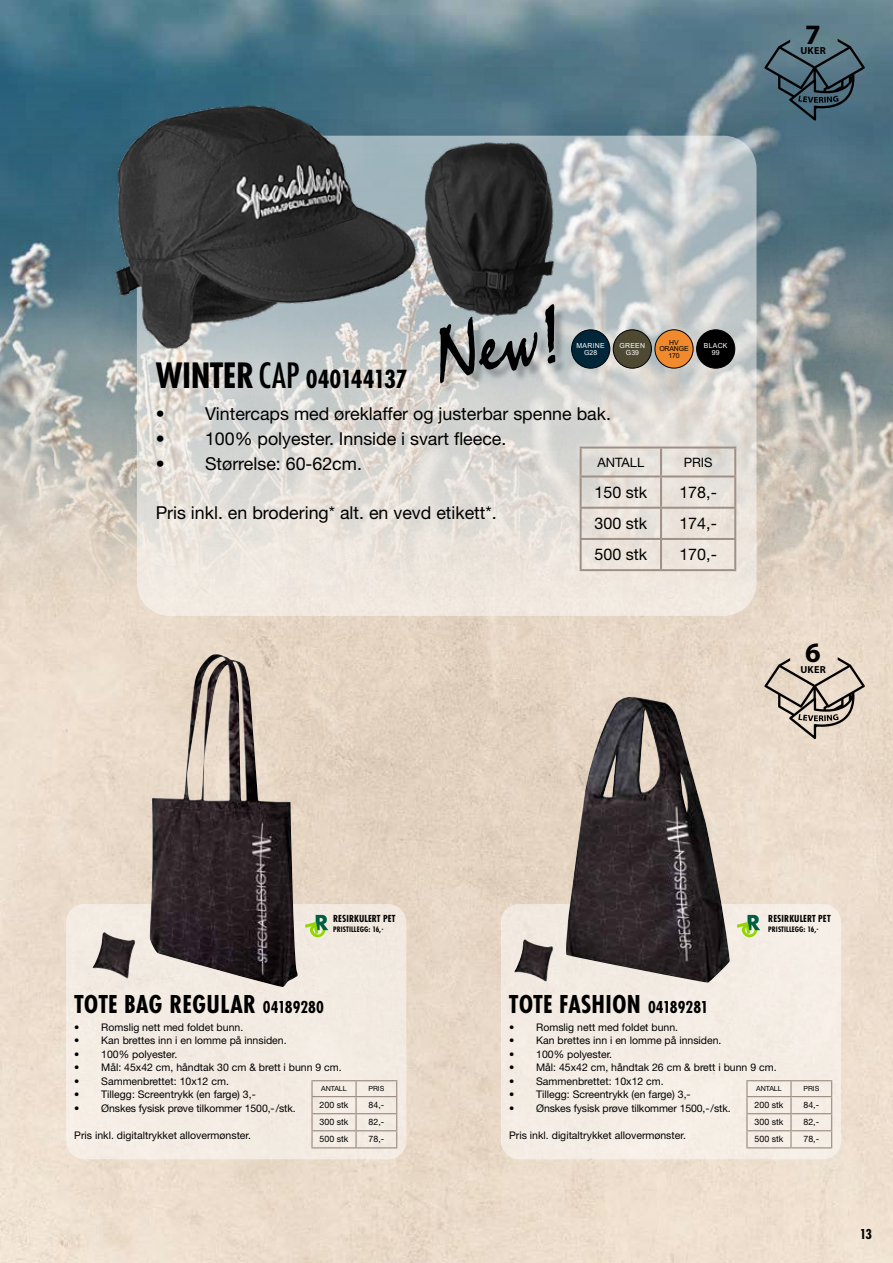
<style>
.page{position:relative;width:893px;height:1263px;background:#fff}
.page>*{position:absolute;margin:0;border:0;box-sizing:border-box;transform-origin:0 0}
.t1{font:82.2px "Mistral";color:#000}
.t2{font:700 28.2px "Myriad Pro";color:#000}
.t3{font:700 27.45px "Futura PT Cond";letter-spacing:-.02em;color:#000}
.t4{font:700 27px "Futura PT Cond";letter-spacing:.01em;color:#000}
.t5{font:17.85px "Helvetica Neue LT Std";color:#000}
.t6{font:16.05px "Helvetica Neue LT Std";color:#000}
.t7{font:700 15px "Futura PT Cond";color:#000}
.t8{font:12.9px "Helvetica Neue LT Std";color:#000}
.t9{font:700 10.65px "Futura PT Cond";letter-spacing:.01em;color:#000}
.t10{font:10.5px "Helvetica Neue LT Std";color:#000}
.t11{font:700 10.2px "Myriad Pro";letter-spacing:.02em;color:#000}
.t12{font:8.85px "Helvetica Neue LT Std";color:#000}
.t13{font:700 8.25px "Futura PT Cond";letter-spacing:.01em;color:#000}
.t14{font:7.05px "Helvetica Neue LT Std";color:#000}
.t15{font:6.9px/6.9px "Arial";letter-spacing:.035em;color:#fff;text-align:center}
.t16{font:6.9px/6.9px "Arial";letter-spacing:-.02em;color:#000;text-align:center}
.s1{font-size:38.4px}
.s2{font-weight:500;font-size:38.4px}
.s3{font-size:18px}
</style>
<div class="page">
<img style="left:0;top:597px;width:893px;height:666px">
<img style="left:0;top:0;width:893px;height:597px">
<svg style="left:764px;top:657px;width:101px;height:82px;background:#c3b6a8"></svg>
<div style="left:66px;top:904px;width:340px;height:255px;background:#f3ebe3;border-radius:18px"></div>
<img style="left:149px;top:654px;width:149px;height:333px">
<img style="left:92px;top:932px;width:44px;height:47px">
<hr style="left:311px;top:1080px;width:45px;height:1px;background:#9f9085">
<hr style="left:356px;top:1080px;width:41px;height:1px;background:#9f9085">
<hr style="left:311px;top:1096px;width:45px;height:1px;background:#9f9085">
<hr style="left:356px;top:1096px;width:41px;height:1px;background:#9f9085">
<hr style="left:311px;top:1113px;width:45px;height:1px;background:#9f9085">
<hr style="left:356px;top:1113px;width:41px;height:1px;background:#9f9085">
<hr style="left:311px;top:1130px;width:45px;height:1px;background:#9f9085">
<svg style="left:311px;top:1081px;width:2px;height:66px"></svg>
<hr style="left:356px;top:1130px;width:41px;height:1px;background:#9f9085">
<svg style="left:355px;top:1081px;width:2px;height:66px"></svg>
<svg style="left:396px;top:1081px;width:1px;height:66px"></svg>
<hr style="left:311px;top:1147px;width:45px;height:1px;background:#9f9085">
<hr style="left:356px;top:1147px;width:41px;height:1px;background:#9f9085">
<div style="left:501px;top:904px;width:340px;height:255px;background:#f4ede5;border-radius:18px"></div>
<img style="left:514px;top:939px;width:40px;height:43px">
<img style="left:564px;top:697px;width:166px;height:286px">
<hr style="left:746px;top:1080px;width:45px;height:1px;background:#9f9085">
<hr style="left:791px;top:1080px;width:41px;height:1px;background:#9f9085">
<hr style="left:746px;top:1096px;width:45px;height:1px;background:#9f9085">
<hr style="left:791px;top:1096px;width:41px;height:1px;background:#9f9085">
<hr style="left:746px;top:1113px;width:45px;height:1px;background:#9f9085">
<hr style="left:791px;top:1113px;width:41px;height:1px;background:#9f9085">
<hr style="left:746px;top:1130px;width:45px;height:1px;background:#9f9085">
<svg style="left:746px;top:1081px;width:2px;height:66px"></svg>
<hr style="left:791px;top:1130px;width:41px;height:1px;background:#9f9085">
<svg style="left:790px;top:1081px;width:2px;height:66px"></svg>
<svg style="left:831px;top:1081px;width:1px;height:66px"></svg>
<hr style="left:746px;top:1147px;width:45px;height:1px;background:#9f9085">
<hr style="left:791px;top:1147px;width:41px;height:1px;background:#9f9085">
<svg style="left:764px;top:39px;width:101px;height:82px;background:#486471"></svg>
<svg style="left:137px;top:136px;width:619px;height:480px;background:#dcdad6"></svg>
<div style="left:442px;top:306px;width:125px;height:89px;background:#000;opacity:.25"></div>
<hr style="left:580px;top:446px;width:81px;height:2px;background:#9f9085">
<hr style="left:580px;top:448px;width:2px;height:27px;background:#9f9085">
<hr style="left:661px;top:446px;width:75px;height:2px;background:#9f9085">
<hr style="left:660px;top:448px;width:2px;height:27px;background:#9f9085">
<hr style="left:734px;top:448px;width:2px;height:27px;background:#9f9085">
<hr style="left:580px;top:475px;width:81px;height:2px;background:#9f9085">
<hr style="left:580px;top:477px;width:2px;height:30px;background:#9f9085">
<hr style="left:661px;top:475px;width:75px;height:2px;background:#9f9085">
<hr style="left:660px;top:477px;width:2px;height:30px;background:#9f9085">
<hr style="left:734px;top:477px;width:2px;height:30px;background:#9f9085">
<hr style="left:580px;top:507px;width:81px;height:2px;background:#9f9085">
<hr style="left:580px;top:509px;width:2px;height:29px;background:#9f9085">
<hr style="left:661px;top:507px;width:75px;height:2px;background:#9f9085">
<hr style="left:660px;top:509px;width:2px;height:29px;background:#9f9085">
<hr style="left:734px;top:509px;width:2px;height:29px;background:#9f9085">
<hr style="left:580px;top:538px;width:81px;height:2px;background:#9f9085">
<hr style="left:580px;top:540px;width:2px;height:29px;background:#9f9085">
<hr style="left:661px;top:538px;width:75px;height:2px;background:#9f9085">
<hr style="left:660px;top:540px;width:2px;height:29px;background:#9f9085">
<hr style="left:734px;top:540px;width:2px;height:29px;background:#9f9085">
<hr style="left:580px;top:569px;width:81px;height:2px;background:#9f9085">
<hr style="left:661px;top:569px;width:75px;height:2px;background:#9f9085">
<div style="left:572px;top:330px;width:38px;height:38px;background:#00263a;border-radius:50%"></div>
<div style="left:571px;top:330px;width:39px;height:38px;border:1px solid #000;border-radius:50%"></div>
<div style="left:613px;top:330px;width:38px;height:38px;background:#4e4933;border-radius:50%"></div>
<div style="left:613px;top:330px;width:39px;height:38px;border:1px solid #000;border-radius:50%"></div>
<div style="left:655px;top:330px;width:38px;height:38px;background:#f18a2d;border-radius:50%"></div>
<div style="left:655px;top:329px;width:38px;height:39px;border:1px solid #000;border-radius:50%"></div>
<div style="left:697px;top:330px;width:38px;height:38px;background:#000;border-radius:50%"></div>
<div style="left:696px;top:330px;width:39px;height:38px;border:1px solid #000;border-radius:50%"></div>
<img style="left:102px;top:78px;width:318px;height:274px">
<img style="left:412px;top:127px;width:157px;height:205px">
<svg style="left:302px;top:839px;width:26px;height:99px"></svg>
<svg style="left:734px;top:839px;width:26px;height:99px"></svg>
<h2 class="t2" style="left:805px;top:16px;width:17px">7</h2>
<p class="t11" style="left:800px;top:44px;width:27px">UKER</p>
<h1 class="t1" style="left:428px;top:306px;width:130px;rotate:-9deg">New!</h1>
<p class="t15" style="left:577px;top:342px;width:30px">MARINE<br>G28</p>
<p class="t15" style="left:620px;top:342px;width:27px">GREEN<br>G39</p>
<p class="t16" style="left:659px;top:339px;width:31px">HV<br>ORANGE<br>170</p>
<p class="t15" style="left:704px;top:342px;width:25px">BLACK<br>99</p>
<h3 class="t3" style="left:156px;top:363px;width:253px"><span class="s1">WINTER</span><span class="s2">CAP</span> 040144137</h3>
<h3 class="t5" style="left:156px;top:403px;width:457px">• Vintercaps med øreklaffer og justerbar spenne bak.</h3>
<h3 class="t5" style="left:156px;top:428px;width:352px">• 100% polyester. Innside i svart fleece.</h3>
<h3 class="t5" style="left:156px;top:453px;width:208px">• Størrelse: 60-62cm.</h3>
<h3 class="t5" style="left:156px;top:502px;width:342px">Pris inkl. en brodering* alt. en vevd etikett*.</h3>
<p class="t8" style="left:597px;top:454px;width:48px">ANTALL</p>
<p class="t8" style="left:684px;top:454px;width:30px">PRIS</p>
<h3 class="t6" style="left:594px;top:483px;width:54px">150 stk</h3>
<h3 class="t6" style="left:679px;top:483px;width:39px">178,-</h3>
<h3 class="t6" style="left:594px;top:514px;width:54px">300 stk</h3>
<h3 class="t6" style="left:679px;top:514px;width:39px">174,-</h3>
<h3 class="t6" style="left:594px;top:545px;width:54px">500 stk</h3>
<h3 class="t6" style="left:679px;top:545px;width:39px">170,-</h3>
<h2 class="t2" style="left:805px;top:634px;width:17px">6</h2>
<p class="t11" style="left:800px;top:662px;width:27px">UKER</p>
<p class="t9" style="left:333px;top:913px;width:64px">RESIRKULERT PET</p>
<p class="t13" style="left:333px;top:924px;width:52px">PRISTILLEGG: 16,-</p>
<h3 class="t4" style="left:74px;top:988px;width:251px">TOTE BAG REGULAR <span class="s3">04189280</span></h3>
<p class="t10" style="left:74px;top:1021px;width:170px">• Romslig nett med foldet bunn.</p>
<p class="t10" style="left:74px;top:1034px;width:214px">• Kan brettes inn i en lomme på innsiden.</p>
<p class="t10" style="left:74px;top:1048px;width:105px">• 100% polyester.</p>
<p class="t10" style="left:74px;top:1061px;width:269px">• Mål: 45x42 cm, håndtak 30 cm &amp; brett i bunn 9 cm.</p>
<p class="t10" style="left:74px;top:1075px;width:156px">• Sammenbrettet: 10x12 cm.</p>
<p class="t10" style="left:74px;top:1088px;width:183px">• Tillegg: Screentrykk (en farge) 3,-</p>
<p class="t10" style="left:74px;top:1102px;width:223px">• Ønskes fysisk prøve tilkommer 1500,-/stk.</p>
<p class="t10" style="left:74px;top:1129px;width:178px">Pris inkl. digitaltrykket allovermønster.</p>
<p class="t14" style="left:321px;top:1084px;width:27px">ANTALL</p>
<p class="t14" style="left:368px;top:1084px;width:17px">PRIS</p>
<p class="t12" style="left:320px;top:1100px;width:30px">200 stk</p>
<p class="t12" style="left:369px;top:1100px;width:17px">84,-</p>
<p class="t12" style="left:320px;top:1117px;width:30px">300 stk</p>
<p class="t12" style="left:369px;top:1117px;width:17px">82,-</p>
<p class="t12" style="left:320px;top:1134px;width:30px">500 stk</p>
<p class="t12" style="left:369px;top:1134px;width:17px">78,-</p>
<p class="t9" style="left:768px;top:913px;width:64px">RESIRKULERT PET</p>
<p class="t13" style="left:768px;top:924px;width:52px">PRISTILLEGG: 16,-</p>
<h3 class="t4" style="left:509px;top:988px;width:200px">TOTE FASHION <span class="s3">04189281</span></h3>
<p class="t10" style="left:509px;top:1021px;width:170px">• Romslig nett med foldet bunn.</p>
<p class="t10" style="left:509px;top:1034px;width:214px">• Kan brettes inn i en lomme på innsiden.</p>
<p class="t10" style="left:509px;top:1048px;width:105px">• 100% polyester.</p>
<p class="t10" style="left:509px;top:1061px;width:269px">• Mål: 45x42 cm, håndtak 26 cm &amp; brett i bunn 9 cm.</p>
<p class="t10" style="left:509px;top:1075px;width:156px">• Sammenbrettet: 10x12 cm.</p>
<p class="t10" style="left:509px;top:1088px;width:183px">• Tillegg: Screentrykk (en farge) 3,-</p>
<p class="t10" style="left:509px;top:1102px;width:223px">• Ønskes fysisk prøve tilkommer 1500,-/stk.</p>
<p class="t10" style="left:509px;top:1129px;width:178px">Pris inkl. digitaltrykket allovermønster.</p>
<p class="t14" style="left:756px;top:1084px;width:27px">ANTALL</p>
<p class="t14" style="left:803px;top:1084px;width:17px">PRIS</p>
<p class="t12" style="left:754px;top:1100px;width:30px">200 stk</p>
<p class="t12" style="left:803px;top:1100px;width:17px">84,-</p>
<p class="t12" style="left:754px;top:1117px;width:30px">300 stk</p>
<p class="t12" style="left:803px;top:1117px;width:17px">82,-</p>
<p class="t12" style="left:754px;top:1134px;width:30px">500 stk</p>
<p class="t12" style="left:803px;top:1134px;width:17px">78,-</p>
<h3 class="t7" style="left:860px;top:1225px;width:14px">13</h3>
</div>
